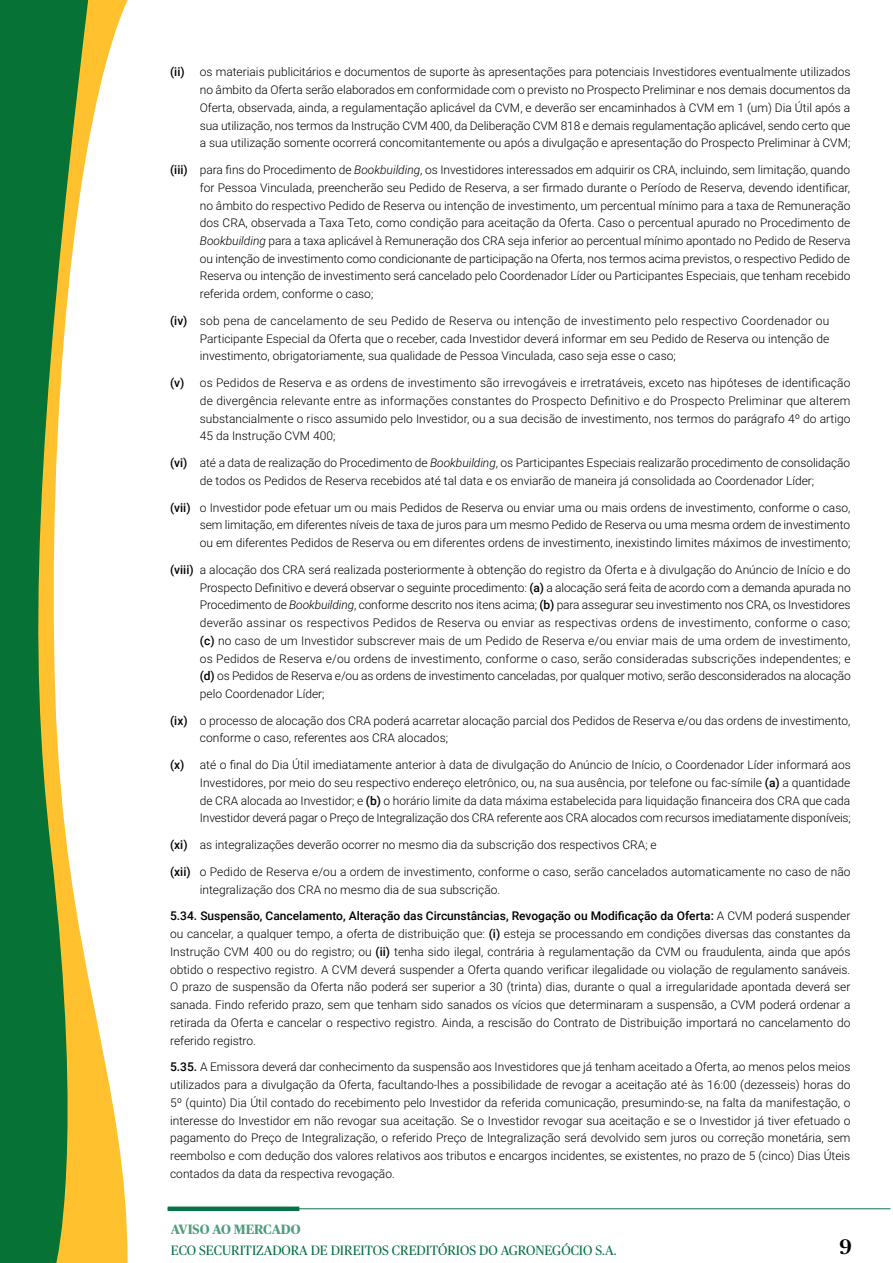
<style>
.page{position:relative;width:893px;height:1263px;background:#fff}
.page>*{position:absolute;margin:0;border:0;box-sizing:border-box;transform-origin:0 0}
.t1{font:500 21px "Publico";color:#000}
.t2{font:13.5px "Publico";color:#097247}
.t3{font:700 13.5px "Publico";color:#539c7e}
.t4{font:300 12px/17.7px "Roboto";color:#000;text-align:justify}
.s1{font-weight:500}
.s2{font-style:italic}
</style>
<div class="page">
<hr style="left:168px;top:1208px;width:722px;height:1px;background:#097247">
<div style="left:168px;top:1206px;width:131px;height:5px;background:#097247"></div>
<div style="left:0;top:0;width:28px;height:1263px;background:#067235"></div>
<svg style="left:28px;top:0;width:100px;height:1263px"></svg>
<p class="t4" style="left:200px;top:63px;width:652px;text-indent:-30px"><span class="s1">(ii)</span> os materiais publicitários e documentos de suporte às apresentações para potenciais Investidores eventualmente utilizados no âmbito da Oferta serão elaborados em conformidade com o previsto no Prospecto Preliminar e nos demais documentos da Oferta, observada, ainda, a regulamentação aplicável da CVM, e deverão ser encaminhados à CVM em 1 (um) Dia Útil após a sua utilização, nos termos da Instrução CVM 400, da Deliberação CVM 818 e demais regulamentação aplicável, sendo certo que a sua utilização somente ocorrerá concomitantemente ou após a divulgação e apresentação do Prospecto Preliminar à CVM;</p>
<p class="t4" style="left:200px;top:160px;width:652px;text-indent:-30px"><span class="s1">(iii)</span> para fins do Procedimento de <span class="s2">Bookbuilding</span>, os Investidores interessados em adquirir os CRA, incluindo, sem limitação, quando for Pessoa Vinculada, preencherão seu Pedido de Reserva, a ser firmado durante o Período de Reserva, devendo identificar, no âmbito do respectivo Pedido de Reserva ou intenção de investimento, um percentual mínimo para a taxa de Remuneração dos CRA, observada a Taxa Teto, como condição para aceitação da Oferta. Caso o percentual apurado no Procedimento de <span class="s2">Bookbuilding</span> para a taxa aplicável à Remuneração dos CRA seja inferior ao percentual mínimo apontado no Pedido de Reserva ou intenção de investimento como condicionante de participação na Oferta, nos termos acima previstos, o respectivo Pedido de Reserva ou intenção de investimento será cancelado pelo Coordenador Líder ou Participantes Especiais, que tenham recebido referida ordem, conforme o caso;</p>
<p class="t4" style="left:200px;top:311px;width:631px;text-indent:-30px"><span class="s1">(iv)</span> sob pena de cancelamento de seu Pedido de Reserva ou intenção de investimento pelo respectivo Coordenador ou Participante Especial da Oferta que o receber, cada Investidor deverá informar em seu Pedido de Reserva ou intenção de investimento, obrigatoriamente, sua qualidade de Pessoa Vinculada, caso seja esse o caso;</p>
<p class="t4" style="left:200px;top:374px;width:652px;text-indent:-30px"><span class="s1">(v)</span> os Pedidos de Reserva e as ordens de investimento são irrevogáveis e irretratáveis, exceto nas hipóteses de identificação de divergência relevante entre as informações constantes do Prospecto Definitivo e do Prospecto Preliminar que alterem substancialmente o risco assumido pelo Investidor, ou a sua decisão de investimento, nos termos do parágrafo 4º do artigo 45 da Instrução CVM 400;</p>
<p class="t4" style="left:170px;top:454px;width:682px;text-align:center"><span class="s1">(vi)</span> até a data de realização do Procedimento de <span class="s2">Bookbuilding</span>, os Participantes Especiais realizarão procedimento de consolidação de todos os Pedidos de Reserva recebidos até tal data e os enviarão de maneira já consolidada ao Coordenador Líder;</p>
<p class="t4" style="left:200px;top:498px;width:652px;text-indent:-30px"><span class="s1">(vii)</span> o Investidor pode efetuar um ou mais Pedidos de Reserva ou enviar uma ou mais ordens de investimento, conforme o caso, sem limitação, em diferentes níveis de taxa de juros para um mesmo Pedido de Reserva ou uma mesma ordem de investimento ou em diferentes Pedidos de Reserva ou em diferentes ordens de investimento, inexistindo limites máximos de investimento;</p>
<p class="t4" style="left:200px;top:560px;width:652px;text-indent:-30px"><span class="s1">(viii)</span> a alocação dos CRA será realizada posteriormente à obtenção do registro da Oferta e à divulgação do Anúncio de Início e do Prospecto Definitivo e deverá observar o seguinte procedimento: <span class="s1">(a)</span> a alocação será feita de acordo com a demanda apurada no Procedimento de <span class="s2">Bookbuilding</span>, conforme descrito nos itens acima; <span class="s1">(b)</span> para assegurar seu investimento nos CRA, os Investidores deverão assinar os respectivos Pedidos de Reserva ou enviar as respectivas ordens de investimento, conforme o caso; <span class="s1">(c)</span> no caso de um Investidor subscrever mais de um Pedido de Reserva e/ou enviar mais de uma ordem de investimento, os Pedidos de Reserva e/ou ordens de investimento, conforme o caso, serão consideradas subscrições independentes; e <span class="s1">(d)</span> os Pedidos de Reserva e/ou as ordens de investimento canceladas, por qualquer motivo, serão desconsiderados na alocação pelo Coordenador Líder;</p>
<p class="t4" style="left:200px;top:711px;width:652px;text-indent:-30px"><span class="s1">(ix)</span> o processo de alocação dos CRA poderá acarretar alocação parcial dos Pedidos de Reserva e/ou das ordens de investimento, conforme o caso, referentes aos CRA alocados;</p>
<p class="t4" style="left:200px;top:756px;width:653px;text-indent:-30px"><span class="s1">(x)</span> até o final do Dia Útil imediatamente anterior à data de divulgação do Anúncio de Início, o Coordenador Líder informará aos Investidores, por meio do seu respectivo endereço eletrônico, ou, na sua ausência, por telefone ou fac-símile <span class="s1">(a)</span> a quantidade de CRA alocada ao Investidor; e <span class="s1">(b)</span> o horário limite da data máxima estabelecida para liquidação financeira dos CRA que cada Investidor deverá pagar o Preço de Integralização dos CRA referente aos CRA alocados com recursos imediatamente disponíveis;</p>
<p class="t4" style="left:170px;top:835px;width:488px"><span class="s1">(xi)</span> as integralizações deverão ocorrer no mesmo dia da subscrição dos respectivos CRA; e</p>
<p class="t4" style="left:200px;top:862px;width:652px;text-indent:-30px"><span class="s1">(xii)</span> o Pedido de Reserva e/ou a ordem de investimento, conforme o caso, serão cancelados automaticamente no caso de não integralização dos CRA no mesmo dia de sua subscrição.</p>
<p class="t4" style="left:170px;top:907px;width:682px"><span class="s1">5.34. Suspensão, Cancelamento, Alteração das Circunstâncias, Revogação ou Modificação da Oferta:</span> A CVM poderá suspender ou cancelar, a qualquer tempo, a oferta de distribuição que: <span class="s1">(i)</span> esteja se processando em condições diversas das constantes da Instrução CVM 400 ou do registro; ou <span class="s1">(ii)</span> tenha sido ilegal, contrária à regulamentação da CVM ou fraudulenta, ainda que após obtido o respectivo registro. A CVM deverá suspender a Oferta quando verificar ilegalidade ou violação de regulamento sanáveis.<br>O prazo de suspensão da Oferta não poderá ser superior a 30 (trinta) dias, durante o qual a irregularidade apontada deverá ser sanada. Findo referido prazo, sem que tenham sido sanados os vícios que determinaram a suspensão, a CVM poderá ordenar a retirada da Oferta e cancelar o respectivo registro. Ainda, a rescisão do Contrato de Distribuição importará no cancelamento do referido registro.</p>
<p class="t4" style="left:170px;top:1058px;width:682px"><span class="s1">5.35.</span> A Emissora deverá dar conhecimento da suspensão aos Investidores que já tenham aceitado a Oferta, ao menos pelos meios utilizados para a divulgação da Oferta, facultando-lhes a possibilidade de revogar a aceitação até às 16:00 (dezesseis) horas do 5º (quinto) Dia Útil contado do recebimento pelo Investidor da referida comunicação, presumindo-se, na falta da manifestação, o interesse do Investidor em não revogar sua aceitação. Se o Investidor revogar sua aceitação e se o Investidor já tiver efetuado o pagamento do Preço de Integralização, o referido Preço de Integralização será devolvido sem juros ou correção monetária, sem reembolso e com dedução dos valores relativos aos tributos e encargos incidentes, se existentes, no prazo de 5 (cinco) Dias Úteis contados da data da respectiva revogação.</p>
<p class="t3" style="left:171px;top:1222px;width:131px">AVISO AO MERCADO</p>
<p class="t2" style="left:171px;top:1243px;width:447px">ECO SECURITIZADORA DE DIREITOS CREDITÓRIOS DO AGRONEGÓCIO S.A.</p>
<h1 class="t1" style="left:839px;top:1235px;width:14px">9</h1>
</div>
